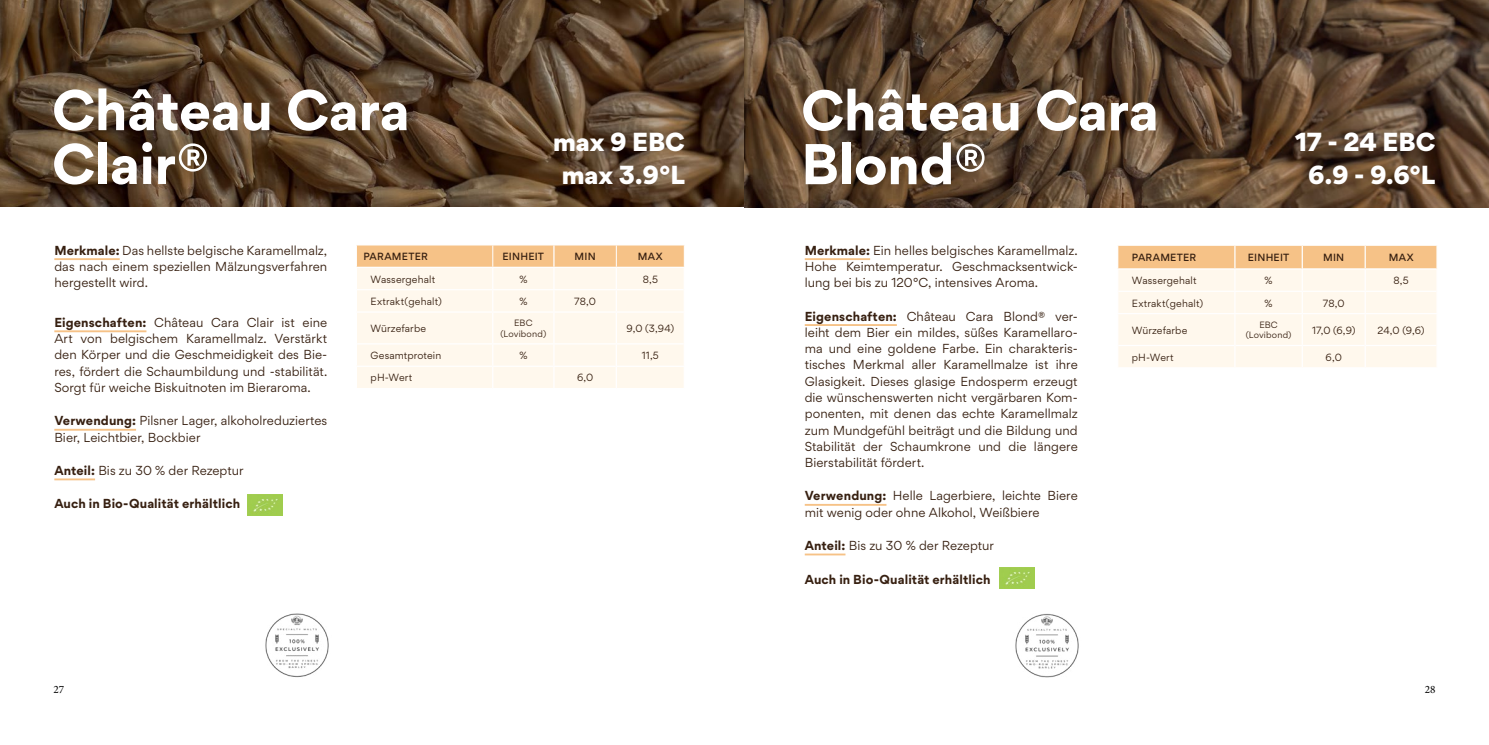
<style>
.page{position:relative;width:1489px;height:745px;background:#fff}
.page>*{position:absolute;margin:0;border:0;box-sizing:border-box;transform-origin:0 0}
.t1{font:700 55px/53.8px "Gordita";letter-spacing:-.01em;color:#fff}
.t2{font:900 25px/32.5px "Gordita";color:#fff;text-align:center}
.t3{font:12.5px/16.2px "Gordita";letter-spacing:.005em;color:#372011;text-align:justify}
.t4{font:700 12.5px "Gordita";letter-spacing:.01em;color:#372011}
.t5{font:11.25px "Minion Pro";color:#000}
.t6{font:10px "Gordita";letter-spacing:.015em;color:#372011}
.t7{font:500 10px "Gordita";letter-spacing:.02em;color:#372011}
.t8{font:8.75px/10.5px "Gordita";letter-spacing:.02em;color:#372011;text-align:center}
.s1{font-weight:700}
</style>
<div class="page">
<img style="left:0;top:0;width:744px;height:207px">
<img style="left:744px;top:0;width:744px;height:207px">
<hr style="left:54px;top:258px;width:66px;height:2px;background:#f6c287">
<hr style="left:54px;top:330px;width:92px;height:2px;background:#f6c287">
<hr style="left:54px;top:428px;width:82px;height:2px;background:#f6c287">
<hr style="left:54px;top:478px;width:41px;height:2px;background:#f6c287">
<img style="left:248px;top:494px;width:34px;height:21px">
<img style="left:265px;top:613px;width:64px;height:65px">
<svg style="left:356px;top:245px;width:328px;height:143px;background:#fdf0df"></svg>
<hr style="left:616px;top:343px;width:67px;height:1px;background:#fff">
<hr style="left:615px;top:344px;width:2px;height:22px;background:#fff">
<hr style="left:615px;top:366px;width:2px;height:21px;background:#fff">
<hr style="left:804px;top:258px;width:66px;height:2px;background:#f6c287">
<hr style="left:804px;top:324px;width:92px;height:2px;background:#f6c287">
<hr style="left:804px;top:503px;width:82px;height:2px;background:#f6c287">
<hr style="left:804px;top:553px;width:41px;height:2px;background:#f6c287">
<img style="left:999px;top:567px;width:35px;height:21px">
<img style="left:1015px;top:613px;width:64px;height:64px">
<svg style="left:1118px;top:245px;width:319px;height:122px;background:#fdeedb"></svg>
<h1 class="t1" style="left:52px;top:83px;width:359px">Château Cara<br>Clair®</h1>
<h2 class="t2" style="left:553px;top:125px;width:133px">max 9 EBC max 3.9°L</h2>
<p class="t3" style="left:54px;top:242px;width:274px"><span class="s1">Merkmale:</span> Das hellste belgische Karamellmalz, das nach einem speziellen Mälzungsverfahren hergestellt wird.</p>
<p class="t3" style="left:54px;top:314px;width:274px"><span class="s1">Eigenschaften:</span> Château Cara Clair ist eine Art von belgischem Karamellmalz. Verstärkt den Körper und die Geschmeidigkeit des Bie&shy;res, fördert die Schaumbildung und -stabilität.<br>Sorgt für weiche Biskuitnoten im Bieraroma.</p>
<p class="t3" style="left:54px;top:412px;width:274px"><span class="s1">Verwendung:</span> Pilsner Lager, alkoholreduziertes<br>Bier, Leichtbier, Bockbier</p>
<p class="t3" style="left:54px;top:462px;width:191px"><span class="s1">Anteil:</span> Bis zu 30 % der Rezeptur</p>
<p class="t4" style="left:54px;top:494px;width:187px">Auch in Bio-Qualität erhältlich</p>
<p class="t7" style="left:363px;top:249px;width:66px">PARAMETER</p>
<p class="t7" style="left:502px;top:249px;width:43px">EINHEIT</p>
<p class="t7" style="left:574px;top:249px;width:23px">MIN</p>
<p class="t7" style="left:638px;top:249px;width:26px">MAX</p>
<p class="t6" style="left:370px;top:272px;width:66px">Wassergehalt</p>
<p class="t6" style="left:519px;top:272px;width:10px">%</p>
<p class="t6" style="left:642px;top:272px;width:17px">8,5</p>
<p class="t6" style="left:370px;top:294px;width:73px">Extrakt(gehalt)</p>
<p class="t6" style="left:519px;top:294px;width:10px">%</p>
<p class="t6" style="left:574px;top:294px;width:23px">78,0</p>
<p class="t6" style="left:370px;top:321px;width:57px">Würzefarbe</p>
<p class="t8" style="left:500px;top:317px;width:47px">EBC (Lovibond)</p>
<p class="t6" style="left:626px;top:321px;width:49px">9,0 (3,94)</p>
<p class="t6" style="left:370px;top:348px;width:72px">Gesamtprotein</p>
<p class="t6" style="left:519px;top:348px;width:10px">%</p>
<p class="t6" style="left:641px;top:348px;width:19px">11,5</p>
<p class="t6" style="left:370px;top:371px;width:43px">pH-Wert</p>
<p class="t6" style="left:577px;top:371px;width:18px">6,0</p>
<h1 class="t1" style="left:801px;top:83px;width:359px">Château Cara<br>Blond®</h1>
<h2 class="t2" style="left:1295px;top:125px;width:142px">17 - 24 EBC<br>6.9 - 9.6°L</h2>
<p class="t3" style="left:804px;top:242px;width:274px"><span class="s1">Merkmale:</span> Ein helles belgisches Karamellmalz.<br>Hohe Keimtemperatur. Geschmacksentwick&shy;lung bei bis zu 120°C, intensives Aroma.</p>
<p class="t3" style="left:804px;top:308px;width:274px"><span class="s1">Eigenschaften:</span> Château Cara Blond® ver&shy;leiht dem Bier ein mildes, süßes Karamellaro&shy;ma und eine goldene Farbe. Ein charakteris&shy;tisches Merkmal aller Karamellmalze ist ihre Glasigkeit. Dieses glasige Endosperm erzeugt die wünschenswerten nicht vergärbaren Kom&shy;ponenten, mit denen das echte Karamellmalz zum Mundgefühl beiträgt und die Bildung und Stabilität der Schaumkrone und die längere Bierstabilität fördert.</p>
<p class="t3" style="left:804px;top:487px;width:274px"><span class="s1">Verwendung:</span> Helle Lagerbiere, leichte Biere mit wenig oder ohne Alkohol, Weißbiere</p>
<p class="t3" style="left:804px;top:537px;width:191px"><span class="s1">Anteil:</span> Bis zu 30 % der Rezeptur</p>
<p class="t4" style="left:804px;top:569px;width:187px">Auch in Bio-Qualität erhältlich</p>
<p class="t7" style="left:1131px;top:250px;width:66px">PARAMETER</p>
<p class="t7" style="left:1247px;top:250px;width:43px">EINHEIT</p>
<p class="t7" style="left:1322px;top:250px;width:23px">MIN</p>
<p class="t7" style="left:1388px;top:250px;width:26px">MAX</p>
<p class="t6" style="left:1131px;top:273px;width:66px">Wassergehalt</p>
<p class="t6" style="left:1264px;top:273px;width:10px">%</p>
<p class="t6" style="left:1393px;top:273px;width:17px">8,5</p>
<p class="t6" style="left:1131px;top:296px;width:73px">Extrakt(gehalt)</p>
<p class="t6" style="left:1264px;top:296px;width:10px">%</p>
<p class="t6" style="left:1322px;top:296px;width:23px">78,0</p>
<p class="t6" style="left:1131px;top:323px;width:57px">Würzefarbe</p>
<p class="t8" style="left:1245px;top:319px;width:47px">EBC (Lovibond)</p>
<p class="t6" style="left:1311px;top:323px;width:45px">17,0 (6,9)</p>
<p class="t6" style="left:1377px;top:323px;width:49px">24,0 (9,6)</p>
<p class="t6" style="left:1131px;top:350px;width:43px">pH-Wert</p>
<p class="t6" style="left:1325px;top:350px;width:18px">6,0</p>
<p class="t5" style="left:54px;top:681px;width:12px">27</p>
<p class="t5" style="left:1424px;top:681px;width:12px">28</p>
</div>
